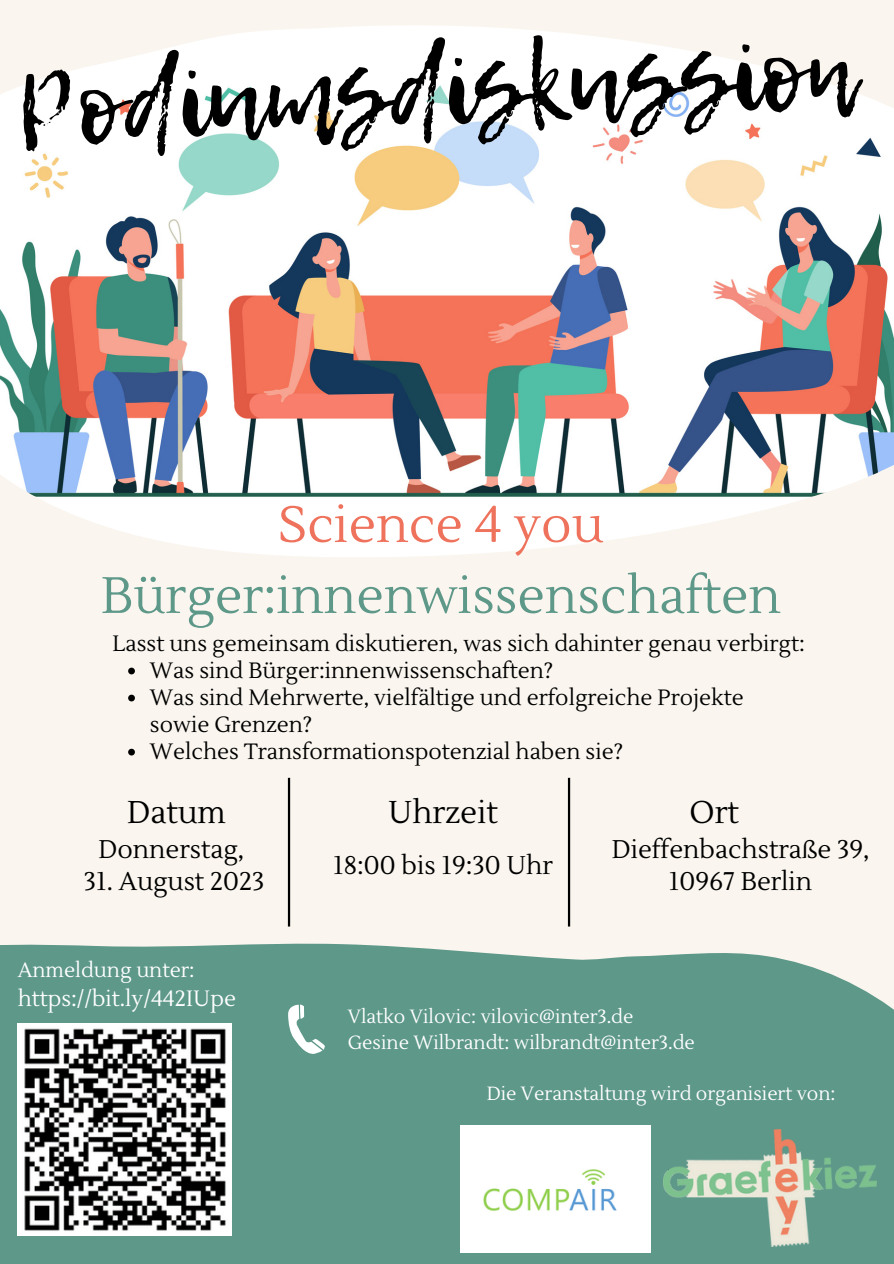
<style>
.page{position:relative;width:894px;height:1264px;background:#fff}
.page>*{position:absolute;margin:0;border:0;box-sizing:border-box;transform-origin:0 0}
.t1{font:103.95px "Lemon Tuesday";color:#000}
.t2{font:50.85px "Lustria";color:#5d9889}
.t3{font:50.85px "Lustria";color:#ee725c}
.t4{font:31.35px "Lustria";color:#000}
.t5{font:25.5px "Lustria";color:#000}
.t6{font:22.05px/27px "Lustria";color:#000}
.t7{font:22.05px "Lustria";color:#fff}
.t8{font:20.55px "Lustria";color:#fff}
.t9{font:19.05px "Lustria";color:#fff}
</style>
<div class="page">
<div style="left:0;top:0;width:893px;height:1263px;background:#faf6ef"></div>
<img style="left:0;top:25px;width:893px;height:532px">
<hr style="left:288px;top:777px;width:2px;height:149px;background:#000">
<hr style="left:567px;top:777px;width:3px;height:149px;background:#000">
<div style="left:0;top:943px;width:893px;height:320px;background:#5d9889"></div>
<svg style="left:288px;top:1004px;width:37px;height:51px"></svg>
<img style="left:18px;top:1023px;width:214px;height:212px">
<img style="left:663px;top:1129px;width:212px;height:117px">
<div style="left:460px;top:1125px;width:190px;height:127px;background:#fff"></div>
<svg style="left:128px;top:667px;width:7px;height:7px"></svg>
<svg style="left:128px;top:694px;width:7px;height:7px"></svg>
<svg style="left:128px;top:748px;width:7px;height:7px"></svg>
<p class="t1" style="left:12px;top:34px;width:840px;rotate:-3deg">Podiumsdiskussion</p>
<p class="t3" style="left:278px;top:493px;width:327px">Science 4 you</p>
<p class="t2" style="left:101px;top:564px;width:681px">Bürger:innenwissenschaften</p>
<p class="t6" style="left:112px;top:630px;width:693px">Lasst uns gemeinsam diskutieren, was sich dahinter genau verbirgt:</p>
<p class="t6" style="left:150px;top:657px;width:405px">Was sind Bürger:innenwissenschaften?</p>
<p class="t6" style="left:150px;top:684px;width:595px">Was sind Mehrwerte, vielfältige und erfolgreiche Projekte sowie Grenzen?</p>
<p class="t6" style="left:150px;top:738px;width:474px">Welches Transformationspotenzial haben sie?</p>
<p class="t4" style="left:127px;top:793px;width:100px">Datum</p>
<p class="t4" style="left:388px;top:793px;width:111px">Uhrzeit</p>
<p class="t4" style="left:689px;top:793px;width:51px">Ort</p>
<p class="t5" style="left:98px;top:833px;width:147px">Donnerstag,</p>
<p class="t5" style="left:84px;top:865px;width:182px">31. August 2023</p>
<p class="t8" style="left:18px;top:956px;width:178px">Anmeldung unter:</p>
<p class="t7" style="left:18px;top:984px;width:220px">https://bit.ly/442IUpe</p>
<p class="t5" style="left:333px;top:849px;width:221px">18:00 bis 19:30 Uhr</p>
<p class="t5" style="left:611px;top:833px;width:259px">Dieffenbachstraße 39,</p>
<p class="t5" style="left:668px;top:865px;width:145px">10967 Berlin</p>
<p class="t9" style="left:348px;top:1004px;width:287px">Vlatko Vilovic: vilovic@inter3.de</p>
<p class="t9" style="left:348px;top:1030px;width:348px">Gesine Wilbrandt: wilbrandt@inter3.de</p>
<p class="t9" style="left:486px;top:1081px;width:350px">Die Veranstaltung wird organisiert von:</p>
</div>
